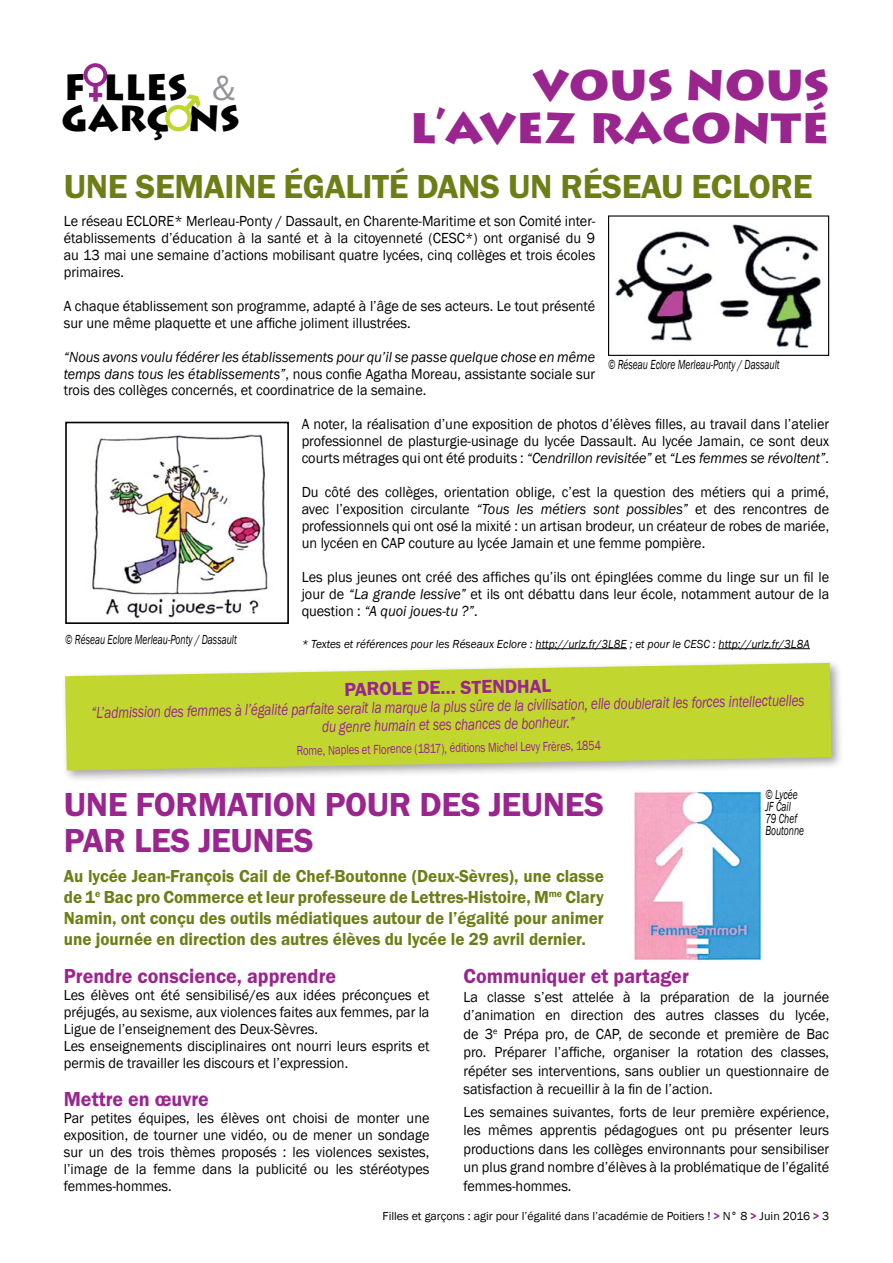
<style>
.page{position:relative;width:893px;height:1263px;background:#fff}
.page>*{position:absolute;margin:0;border:0;box-sizing:border-box;transform-origin:0 0}
.t1{font:900 49.5px/43.5px "Lithos Pro";color:#9a258f;text-align:right}
.t2{font:900 36px/30.5px "Lithos Pro";color:#000}
.t3{font:600 34.5px/36px "Franklin Gothic Itc T";letter-spacing:-.01em;color:#9a258f}
.t4{font:600 34.5px "Franklin Gothic Itc T";letter-spacing:-.01em;color:#6c7e15}
.t5{font:600 21px "Franklin Gothic Itc T";color:#9a258f;scale:.95 1}
.t6{font:600 19.5px "Franklin Gothic Itc T";color:#9a258f}
.t7{font:600 18px/21px "Franklin Gothic Itc T";color:#6c7e15;text-align:justify;scale:.95 1}
.t8{font:italic 16.5px/18px "Franklin Gothic";color:#9a258f;text-align:center;scale:.8 1}
.t9{font:15px/17px "Franklin Gothic";color:#000;text-align:justify;scale:.95 1}
.t10{font:italic 15px/17px "Franklin Gothic";color:#000;text-align:justify;scale:.95 1}
.t11{font:italic 13.5px/12px "Franklin Gothic";color:#000;scale:.7 1}
.t12{font:13.5px "Franklin Gothic";color:#9a258f;scale:.8 1}
.t13{font:italic 12px "Franklin Gothic";color:#000;scale:.95 1}
.t14{font:12px "Franklin Gothic";color:#000}
.s1{font-family:"Franklin Gothic Itc T";font-weight:400;color:#939598}
.s2{font-style:normal}
.s3{font-style:italic}
.s4{font-family:"Franklin Gothic Itc T";font-weight:600;color:#9a258f}
</style>
<div class="page">
<svg style="left:84px;top:63px;width:23px;height:39px"></svg>
<svg style="left:165px;top:94px;width:36px;height:37px"></svg>
<hr style="left:536px;top:648px;width:91px;height:1px;background:#000">
<hr style="left:718px;top:648px;width:92px;height:1px;background:#000">
<img style="left:634px;top:789px;width:128px;height:172px">
<img style="left:615px;top:224px;width:207px;height:124px">
<div style="left:608px;top:215px;width:221px;height:141px;border:1px solid #000"></div>
<img style="left:92px;top:434px;width:176px;height:185px">
<div style="left:65px;top:422px;width:224px;height:202px;border:2px solid #000"></div>
<div style="left:60px;top:658px;width:784px;height:125px;background:#000;opacity:.35"></div>
<svg style="left:65px;top:663px;width:766px;height:107px;background:#c5d845"></svg>
<h2 class="t2" style="left:62px;top:73px;width:180px">F LLES <span class="s1">&amp;<br></span>GARÇ NS</h2>
<h1 class="t1" style="left:409px;top:62px;width:421px">vous nous l’avez raconté</h1>
<h3 class="t4" style="left:64px;top:167px;width:750px">UNE SEMAINE ÉGALITÉ DANS UN RÉSEAU ECLORE</h3>
<p class="t9" style="left:64px;top:213px;width:561px">Le réseau ECLORE* Merleau-Ponty / Dassault, en Charente-Maritime et son Comité inter&shy;établissements d’éducation à la santé et à la citoyenneté (CESC*) ont organisé du 9 au 13 mai une semaine d’actions mobilisant quatre lycées, cinq collèges et trois écoles primaires.</p>
<p class="t9" style="left:64px;top:298px;width:561px">A chaque établissement son programme, adapté à l’âge de ses acteurs. Le tout présenté sur une même plaquette et une affiche joliment illustrées.</p>
<p class="t10" style="left:64px;top:348px;width:561px">“Nous avons voulu fédérer les établissements pour qu’il se passe quelque chose en même temps dans tous les établissements”<span class="s2">, nous confie Agatha Moreau, assistante sociale sur trois des collèges concernés, et coordinatrice de la semaine.</span></p>
<p class="t9" style="left:302px;top:416px;width:557px">A noter, la réalisation d’une exposition de photos d’élèves filles, au travail dans l’atelier professionnel de plasturgie-usinage du lycée Dassault. Au lycée Jamain, ce sont deux courts métrages qui ont été produits : <span class="s3">“Cendrillon revisitée”</span> et <span class="s3">“Les femmes se révoltent”</span>.</p>
<p class="t9" style="left:302px;top:484px;width:557px">Du côté des collèges, orientation oblige, c’est la question des métiers qui a primé, avec l’exposition circulante <span class="s3">“Tous les métiers sont possibles”</span> et des rencontres de professionnels qui ont osé la mixité : un artisan brodeur, un créateur de robes de mariée, un lycéen en CAP couture au lycée Jamain et une femme pompière.</p>
<p class="t9" style="left:302px;top:569px;width:557px">Les plus jeunes ont créé des affiches qu’ils ont épinglées comme du linge sur un fil le jour de <span class="s3">“La grande lessive”</span> et ils ont débattu dans leur école, notamment autour de la question : <span class="s3">“A quoi joues-tu ?”</span>.</p>
<p class="t13" style="left:302px;top:636px;width:536px">* Textes et références pour les Réseaux Eclore : http://urlz.fr/3L8E ; et pour le CESC : http://urlz.fr/3L8A</p>
<p class="t11" style="left:608px;top:359px;width:247px">© Réseau Eclore Merleau-Ponty / Dassault</p>
<p class="t11" style="left:65px;top:634px;width:247px">© Réseau Eclore Merleau-Ponty / Dassault</p>
<h3 class="t6" style="left:344px;top:678px;width:208px;rotate:-1deg">PAROLE DE… STENDHAL</h3>
<p class="t8" style="left:91px;top:704px;width:893px;rotate:-1deg">“L’admission des femmes à l’égalité parfaite serait la marque la plus sûre de la civilisation, elle doublerait les forces intellectuelles du genre humain et ses chances de bonheur.”</p>
<p class="t12" style="left:296px;top:742px;width:382px;rotate:-1deg">Rome, Naples et Florence (1817), éditions Michel Levy Frères, 1854</p>
<p class="t11" style="left:765px;top:789px;width:57px">© Lycée<br>JF Cail<br>79 Chef<br>Boutonne</p>
<h3 class="t3" style="left:64px;top:786px;width:542px">UNE FORMATION POUR DES JEUNES<br>PAR LES JEUNES</h3>
<p class="t7" style="left:64px;top:865px;width:570px">Au lycée Jean-François Cail de Chef-Boutonne (Deux-Sèvres), une classe de 1<sup>e</sup> Bac pro Commerce et leur professeure de Lettres-Histoire, M<sup>me</sup> Clary Namin, ont conçu des outils médiatiques autour de l’égalité pour animer une journée en direction des autres élèves du lycée le 29 avril dernier.</p>
<h3 class="t5" style="left:64px;top:964px;width:288px">Prendre conscience, apprendre</h3>
<p class="t9" style="left:64px;top:987px;width:386px;text-align:left">Les élèves ont été sensibilisé/es aux idées préconçues et préjugés, au sexisme, aux violences faites aux femmes, par la Ligue de l’enseignement des Deux-Sèvres.<br>Les enseignements disciplinaires ont nourri leurs esprits et permis de travailler les discours et l’expression.</p>
<h3 class="t5" style="left:64px;top:1087px;width:154px">Mettre en œuvre</h3>
<p class="t9" style="left:64px;top:1110px;width:386px">Par petites équipes, les élèves ont choisi de monter une exposition, de tourner une vidéo, ou de mener un sondage sur un des trois thèmes proposés : les violences sexistes, l’image de la femme dans la publicité ou les stéréotypes femmes-hommes.</p>
<h3 class="t5" style="left:463px;top:964px;width:239px">Communiquer et partager</h3>
<p class="t9" style="left:463px;top:988px;width:386px;line-height:18.5px">La classe s’est attelée à la préparation de la journée d’animation en direction des autres classes du lycée, de 3<sup>e</sup> Prépa pro, de CAP, de seconde et première de Bac pro. Préparer l’affiche, organiser la rotation des classes, répéter ses interventions, sans oublier un questionnaire de satisfaction à recueillir à la fin de l’action.</p>
<p class="t9" style="left:463px;top:1103px;width:386px;line-height:18.5px">Les semaines suivantes, forts de leur première expérience, les mêmes apprentis pédagogues ont pu présenter leurs productions dans les collèges environnants pour sensibiliser un plus grand nombre d’élèves à la problématique de l’égalité femmes-hommes.</p>
<p class="t14" style="left:383px;top:1209px;width:448px">Filles et garçons : agir pour l’égalité dans l’académie de Poitiers ! <span class="s4">&gt;</span> N° 8 <span class="s4">&gt;</span> Juin 2016 <span class="s4">&gt;</span> 3</p>
</div>
